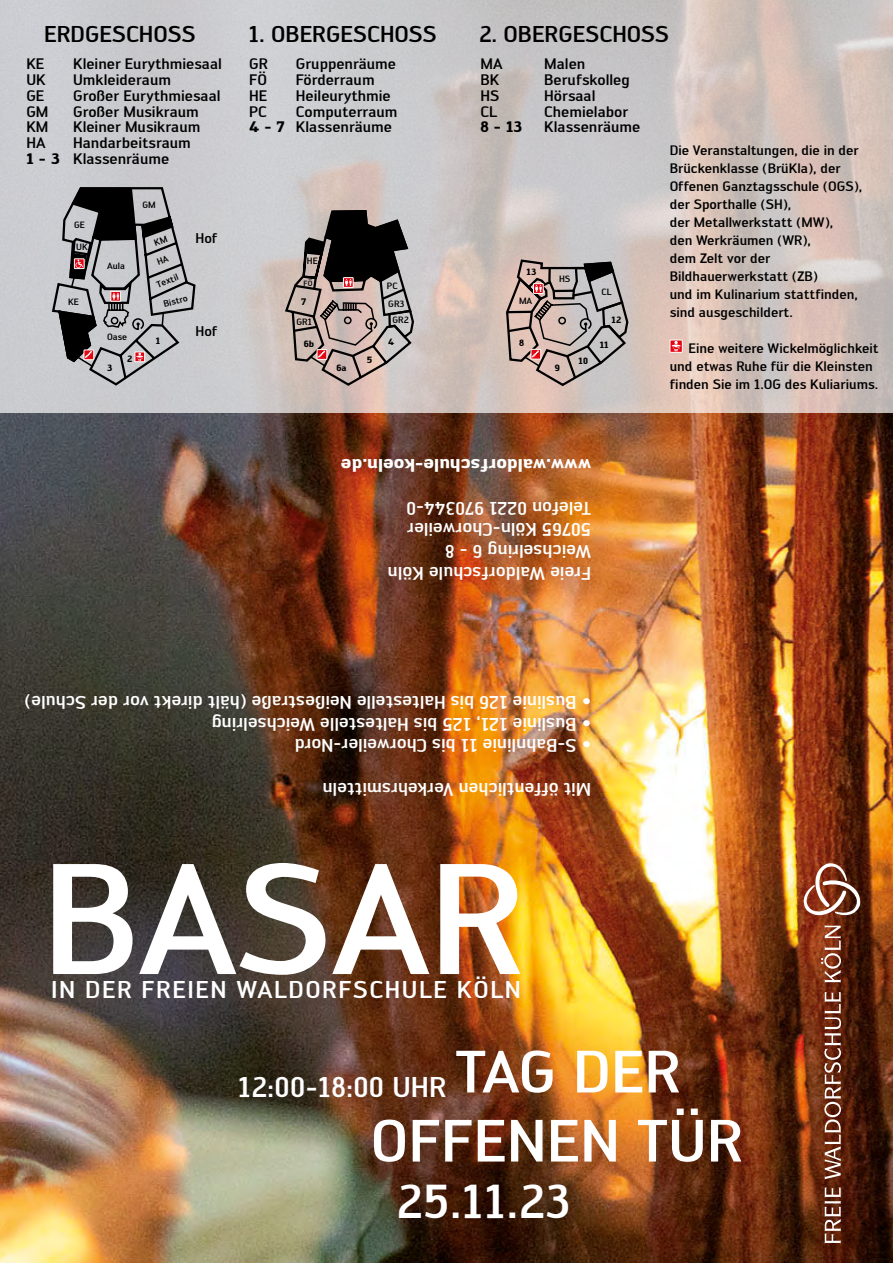
<style>
.page{position:relative;width:893px;height:1263px;background:#fff}
.page>*{position:absolute;margin:0;border:0;box-sizing:border-box;transform-origin:0 0}
.t1{font:500 154.65px "Engel W00";color:#fff}
.t2{font:500 58.65px/69.2px "Engel W00";letter-spacing:.005em;color:#fff;text-align:center}
.t3{font:500 46.8px "Engel W00";color:#fff}
.t4{font:500 28.2px "Engel W00";letter-spacing:.005em;color:#fff}
.t5{font:500 23.85px "Engel W00";letter-spacing:.065em;color:#fff}
.t6{font:500 22.5px "Engel W00";color:#000}
.t7{font:500 18px/21.6px "Engel W00";color:#fff}
.t8{font:700 18px "Engel W00";color:#fff}
.t9{font:500 15px/15.8px "Engel W00";color:#000}
.t10{font:700 15px "Engel W00";color:#000}
.t11{font:500 13.8px "Engel W00";color:#000}
.t12{font:500 13.5px/18px "Engel W00";color:#000}
.t13{font:700 9.45px "Engel W00";color:#000}
.t14{font:500 9px "Engel W00";color:#000}
.t15{font:700 9px "Engel W00";color:#000}
.t16{font:500 7.5px "Engel W00";color:#000}
</style>
<div class="page">
<img style="left:0;top:412px;width:893px;height:851px">
<svg style="left:0;top:0;width:893px;height:412px;background:#cdc6c4"></svg>
<svg style="left:825px;top:1187px;width:16px;height:56px"></svg>
<svg style="left:824px;top:992px;width:17px;height:187px"></svg>
<svg style="left:799px;top:863px;width:63px;height:120px;background:#854630"></svg>
<div style="left:670px;top:340px;width:12px;height:13px;border:1px solid #fff"></div>
<svg style="left:671px;top:341px;width:10px;height:11px"></svg>
<svg style="left:283px;top:209px;width:132px;height:178px;background:#928683"></svg>
<svg style="left:505px;top:258px;width:125px;height:129px;background:#afa09c"></svg>
<svg style="left:51px;top:186px;width:146px;height:201px;background:#989799"></svg>
<h3 class="t6" style="left:44px;top:21px;width:153px">ERDGESCHOSS</h3>
<p class="t9" style="left:26px;top:56px;width:24px">KE<br>UK<br>GE<br>GM<br>KM<br>HA</p>
<p class="t10" style="left:26px;top:149px;width:35px">1 - 3</p>
<p class="t9" style="left:73px;top:56px;width:150px">Kleiner Eurythmiesaal<br>Umkleideraum<br>Großer Eurythmiesaal<br>Großer Musikraum<br>Kleiner Musikraum<br>Handarbeitsraum<br>Klassenräume</p>
<p class="t14" style="left:74px;top:219px;width:12px">GE</p>
<p class="t14" style="left:76px;top:242px;width:13px">UK</p>
<p class="t14" style="left:68px;top:297px;width:12px">KE</p>
<p class="t14" style="left:107px;top:260px;width:19px">Aula</p>
<p class="t14" style="left:107px;top:331px;width:22px">Oase</p>
<p class="t15" style="left:107px;top:362px;width:7px">3</p>
<p class="t15" style="left:127px;top:353px;width:7px">2</p>
<p class="t14" style="left:143px;top:200px;width:15px">GM</p>
<p class="t11" style="left:195px;top:230px;width:24px">Hof</p>
<p class="t14" style="left:155px;top:280px;width:24px;rotate:-22deg">Textil</p>
<p class="t14" style="left:162px;top:299px;width:26px;rotate:-14deg">Bistro</p>
<p class="t15" style="left:156px;top:335px;width:6px">1</p>
<p class="t11" style="left:195px;top:323px;width:24px">Hof</p>
<h3 class="t6" style="left:249px;top:21px;width:190px">1. OBERGESCHOSS</h3>
<h3 class="t6" style="left:479px;top:21px;width:192px">2. OBERGESCHOSS</h3>
<p class="t9" style="left:249px;top:56px;width:20px;text-align:justify">GR FÖ HE PC</p>
<p class="t10" style="left:249px;top:118px;width:37px">4 - 7</p>
<p class="t9" style="left:296px;top:56px;width:103px">Gruppenräume<br>Förderraum<br>Heileurythmie<br>Computerraum<br>Klassenräume</p>
<p class="t9" style="left:480px;top:56px;width:24px">MA<br>BK<br>HS<br>CL</p>
<p class="t10" style="left:480px;top:118px;width:43px">8 - 13</p>
<p class="t9" style="left:544px;top:56px;width:98px">Malen<br>Berufskolleg<br>Hörsaal<br>Chemielabor<br>Klassenräume</p>
<p class="t14" style="left:307px;top:255px;width:12px">HE</p>
<p class="t16" style="left:304px;top:279px;width:10px">FÖ</p>
<p class="t14" style="left:387px;top:281px;width:12px">PC</p>
<p class="t13" style="left:301px;top:295px;width:7px">7</p>
<p class="t14" style="left:388px;top:298px;width:18px">GR3</p>
<p class="t14" style="left:297px;top:317px;width:17px">GR1</p>
<p class="t14" style="left:392px;top:315px;width:18px">GR2</p>
<p class="t15" style="left:304px;top:338px;width:12px">6b</p>
<p class="t15" style="left:336px;top:362px;width:12px">6a</p>
<p class="t15" style="left:367px;top:355px;width:7px">5</p>
<p class="t15" style="left:388px;top:337px;width:8px">4</p>
<p class="t15" style="left:527px;top:267px;width:11px">13</p>
<p class="t14" style="left:519px;top:296px;width:15px">MA</p>
<p class="t15" style="left:519px;top:337px;width:6px">8</p>
<p class="t14" style="left:559px;top:274px;width:13px">HS</p>
<p class="t15" style="left:555px;top:362px;width:7px">9</p>
<p class="t15" style="left:578px;top:355px;width:11px">10</p>
<p class="t14" style="left:602px;top:287px;width:12px">CL</p>
<p class="t15" style="left:612px;top:315px;width:11px">12</p>
<p class="t15" style="left:600px;top:339px;width:11px">11</p>
<p class="t12" style="left:670px;top:141px;width:194px">Die Veranstaltungen, die in der<br>Brückenklasse (BrüKla), der<br>Offenen Ganztagsschule (OGS), der Sporthalle (SH),<br>der Metallwerkstatt (MW),<br>den Werkräumen (WR),<br>dem Zelt vor der<br>Bildhauerwerkstatt (ZB)<br>und im Kulinarium stattfinden, sind ausgeschildert.</p>
<p class="t12" style="left:670px;top:339px;width:210px;text-indent:19px">Eine weitere Wickelmöglichkeit und etwas Ruhe für die Kleinsten finden Sie im 1.OG des Kuliariums.</p>
<h3 class="t8" style="left:591px;top:476px;width:252px;rotate:-180deg">www.waldorfschule-koeln.de</h3>
<h3 class="t7" style="left:591px;top:584px;width:205px;rotate:-180deg">Freie Waldorfschule Köln<br>Weichselring 6 - 8<br>50765 Köln-Chorweiler<br>Telefon 0221 970344-0</h3>
<h3 class="t7" style="left:591px;top:713px;width:568px;rotate:-180deg">• Buslinie 126 bis Haltestelle Neißestraße (hält direkt vor der Schule)</h3>
<h3 class="t7" style="left:591px;top:735px;width:381px;rotate:-180deg">• Buslinie 121, 125 bis Haltestelle Weichselring</h3>
<h3 class="t7" style="left:591px;top:757px;width:298px;rotate:-180deg">• S-Bahnlinie 11 bis Chorweiler-Nord</h3>
<h3 class="t7" style="left:591px;top:800px;width:270px;rotate:-180deg">Mit öffentlichen Verkehrsmitteln</h3>
<h1 class="t1" style="left:43px;top:829px;width:484px">BASAR</h1>
<h3 class="t5" style="left:51px;top:976px;width:471px">IN DER FREIEN WALDORFSCHULE KÖLN</h3>
<h2 class="t2" style="left:371px;top:1037px;width:374px">TAG DER<br>OFFENEN TÜR</h2>
<h3 class="t4" style="left:238px;top:1071px;width:210px">12:00-18:00 UHR</h3>
<h3 class="t3" style="left:396px;top:1174px;width:176px">25.11.23</h3>
</div>
